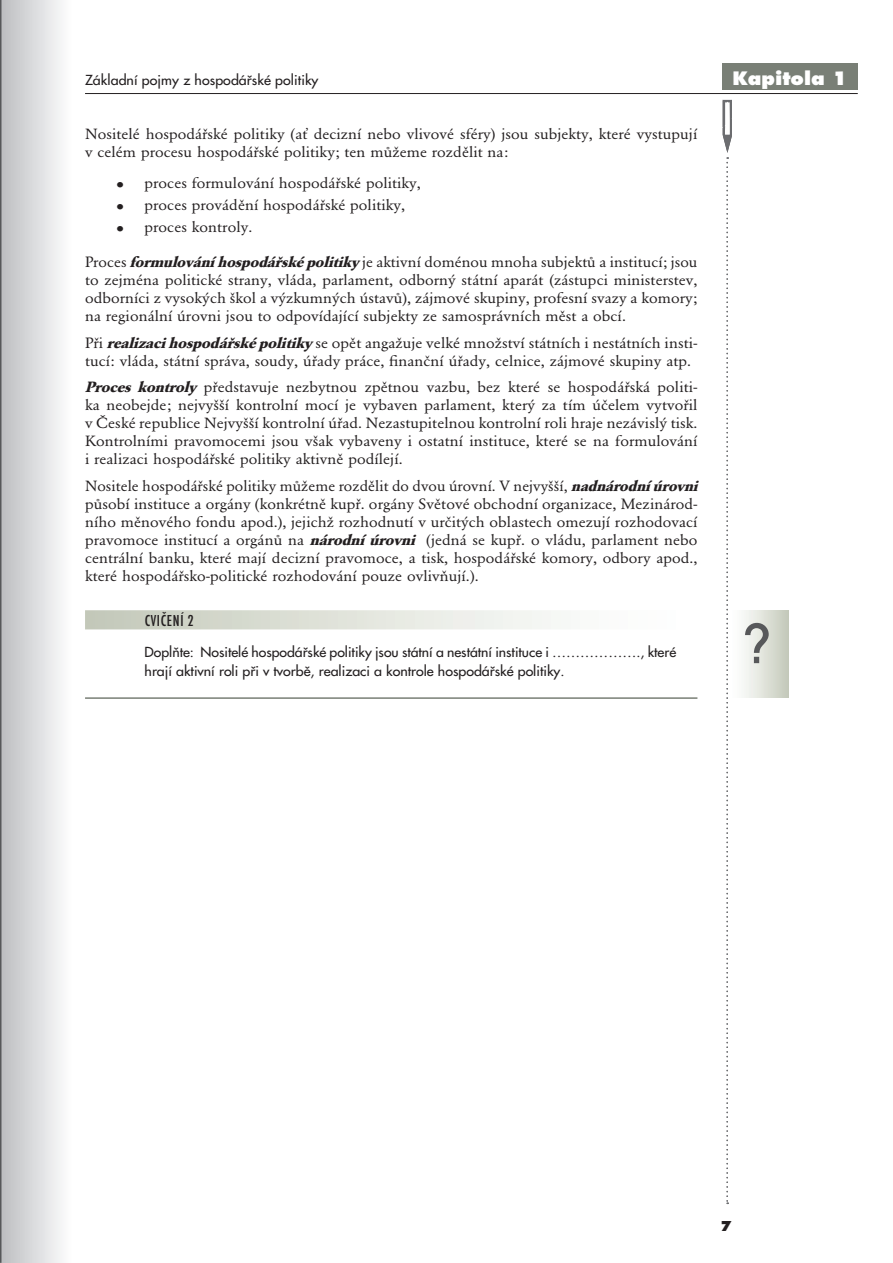
<style>
.page{position:relative;width:893px;height:1263px;background:#fff}
.page>*{position:absolute;margin:0;border:0;box-sizing:border-box;transform-origin:0 0}
.t1{font:800 18px "Futura CE";color:#fff;scale:1.05 1}
.t2{font:16.5px "Futura TEE Medium Condensed";letter-spacing:.04em;color:#231f20}
.t3{font:700 15px "Futura PEE Extr";color:#231f20}
.t4{font:14.7px/18px "Garamond BECE";letter-spacing:.005em;color:#231f20;scale:1.08 1}
.t5{font:14.7px/18px "Garamond BECE";letter-spacing:.005em;color:#231f20;scale:1.06 1}
.t6{font:14.7px/18px "Garamond BECE";letter-spacing:.005em;color:#231f20;text-align:justify;scale:1.07 1}
.t7{font:13.5px/18.8px "Futura CE";color:#231f20;scale:1.04 1}
.t8{font:13.5px "Futura CE";color:#231f20;scale:1.05 1}
.s1{font-family:"Futura CE";font-weight:800;font-size:21px}
.s2{font-weight:700;font-style:italic}
</style>
<div class="page">
<div style="left:0;top:0;width:131px;height:1263px;background:linear-gradient(to right,#c9cbcd,#fff)"></div>
<hr style="left:0;top:0;width:2px;height:1263px;background:#57585a">
<hr style="left:85px;top:93px;width:773px;height:1px;background:#231f20">
<svg style="left:723px;top:100px;width:9px;height:1104px"></svg>
<div style="left:722px;top:64px;width:136px;height:26px;background:#797f76"></div>
<div style="left:729px;top:610px;width:59px;height:87px;background:linear-gradient(to right,#fff,#c7ccbd)"></div>
<svg style="left:745px;top:623px;width:24px;height:40px"></svg>
<div style="left:85px;top:610px;width:612px;height:19px;background:linear-gradient(to right,#c5cabb,#fff)"></div>
<hr style="left:85px;top:697px;width:612px;height:2px;background:#797f76">
<p class="t8" style="left:85px;top:73px;width:224px">Základní pojmy z hospodářské politiky</p>
<p class="t1" style="left:732px;top:70px;width:112px">Kapitola 1</p>
<p class="t4" style="left:85px;top:126px;width:568px">Nositelé hospodářské politiky (ať decizní nebo vlivové sféry) jsou subjekty, které vystupují v celém procesu hospodářské politiky; ten můžeme rozdělit na:</p>
<p class="t4" style="left:116px;top:173px;width:284px;line-height:22.2px"><span class="s1">·</span> proces formulování hospodářské politiky, <span class="s1">·</span> proces provádění hospodářské politiky,<br><span class="s1">·</span> proces kontroly.</p>
<p class="t6" style="left:85px;top:254px;width:574px">Proces <span class="s2">formulování hospodářské politiky</span> je aktivní doménou mnoha subjektů a institucí; jsou to zejména politické strany, vláda, parlament, odborný státní aparát (zástupci ministerstev, odborníci z vysokých škol a výzkumných ústavů), zájmové skupiny, profesní svazy a komory; na regionální úrovni jsou to odpovídající subjekty ze samosprávních měst a obcí.</p>
<p class="t4" style="left:85px;top:335px;width:568px">Při <span class="s2">realizacihospodářské politiky</span> se opět angažuje velké množství státních i nestátních insti&shy;tucí: vláda, státní správa, soudy, úřady práce, finanční úřady, celnice, zájmové skupiny atp.</p>
<p class="t4" style="left:85px;top:379px;width:568px;text-align:justify"><span class="s2">Proces kontroly</span> představuje nezbytnou zpětnou vazbu, bez které se hospodářská politi&shy;ka neobejde; nejvyšší kontrolní mocí je vybaven parlament, který za tím účelem vytvořil v České republice Nejvyšší kontrolní úřad. Nezastupitelnou kontrolní roli hraje nezávislý tisk.<br>Kontrolními pravomocemi jsou však vybaveny i ostatní instituce, které se na formulování i realizaci hospodářské politiky aktivně podílejí.</p>
<p class="t5" style="left:85px;top:478px;width:583px">Nositele hospodářské politiky můžeme rozdělit do dvou úrovní. V nejvyšší, <span class="s2">nadnárodní úrovni </span>působí instituce a orgány (konkrétně kupř. orgány Světové obchodní organizace, Mezinárod&shy;ního měnového fondu apod.), jejichž rozhodnutí v určitých oblastech omezují rozhodovací pravomoce institucí a orgánů na <span class="s2">národní úrovni</span> (jedná se kupř. o vládu, parlament nebo centrální banku, které mají decizní pravomoce, a tisk, hospodářské komory, odbory apod., které hospodářsko-politické rozhodování pouze ovlivňují.).</p>
<p class="t2" style="left:145px;top:613px;width:51px">CVIČENÍ 2</p>
<p class="t7" style="left:145px;top:644px;width:513px">Doplňte: Nositelé hospodářské politiky jsou státní a nestátní instituce i ………………., které hrají aktivní roli při v tvorbě, realizaci a kontrole hospodářské politiky.</p>
<p class="t3" style="left:722px;top:1220px;width:11px">7</p>
</div>
